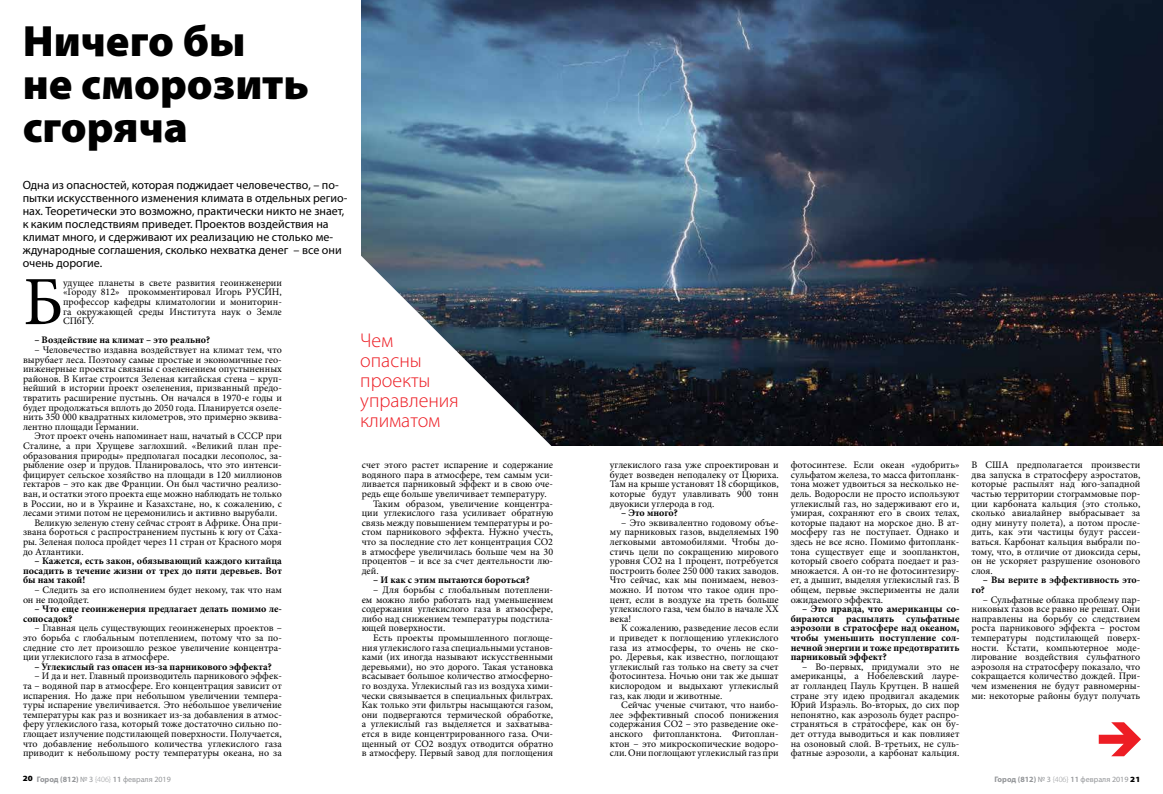
<style>
.page{position:relative;width:1163px;height:794px;background:#fff}
.page>*{position:absolute;margin:0;border:0;box-sizing:border-box;transform-origin:0 0}
.t1{font:69.1px "Minion Pro";color:#000}
.t2{font:900 44px/43px "Myriad Pro";color:#000}
.t3{font:300 20px/20px "Myriad Pro";color:#ed1d24}
.t4{font:12px/13px "Myriad Pro";color:#000}
.t5{font:10px/9.6px "Minion Pro";color:#000;text-align:justify}
.t6{font:700 10px/9.6px "Minion Pro";color:#000;text-align:justify}
.t7{font:8px "Myriad Pro";color:#939598}
.s1{font-weight:900;color:#000}
.s2{font-weight:700}
.s3{font-weight:300}
.s4{font-weight:600}
</style>
<div class="page">
<svg style="left:1098px;top:722px;width:42px;height:34px"></svg>
<img style="left:361px;top:0;width:801px;height:446px">
<svg style="left:361px;top:252px;width:195px;height:194px"></svg>
<h2 class="t2" style="left:23px;top:20px;width:287px">Ничего бы<br>не сморозить сгоряча</h2>
<p class="t4" style="left:23px;top:178px;width:326px">Одна из опасностей, которая поджидает человечество, – по&shy;пытки искусственного изменения климата в отдельных регио&shy;нах. Теоретически это возможно, практически никто не знает, к каким последствиям приведет. Проектов воздействия на климат много, и сдерживают их реализацию не столько ме&shy;ждународные соглашения, сколько нехватка денег – все они очень дорогие.</p>
<h1 class="t1" style="left:23px;top:256px;width:42px">Б</h1>
<p class="t5" style="left:63px;top:278px;width:220px">удущее планеты в свете развития геоинженерии «Городу 812» прокомментировал Игорь РУСИН, профессор кафедры климатологии и мониторин&shy;га окружающей среды Института наук о Земле СПбГУ.</p>
<p class="t6" style="left:34px;top:335px;width:177px">– Воздействие на климат – это реально?</p>
<p class="t5" style="left:23px;top:345px;width:260px;text-indent:11px">– Человечество издавна воздействует на климат тем, что вырубает леса. Поэтому самые простые и экономичные гео&shy;инженерные проекты связаны с озеленением опустыненных районов. В Китае строится Зеленая китайская стена – круп&shy;нейший в истории проект озеленения, призванный предо&shy;твратить расширение пустынь. Он начался в 1970-е годы и будет продолжаться вплоть до 2050 года. Планируется озеле&shy;нить 350 000 квадратных километров, это примерно эквива&shy;лентно площади Германии.</p>
<p class="t5" style="left:34px;top:431px;width:249px">Этот проект очень напоминает наш, начатый в СССР при</p>
<p class="t5" style="left:23px;top:441px;width:259px">Сталине, а при Хрущеве заглохший. «Великий план пре-</p>
<p class="t5" style="left:23px;top:450px;width:260px">образования природы» предполагал посадки лесополос, за-</p>
<p class="t5" style="left:23px;top:460px;width:260px">рыбление озер и прудов. Планировалось, что это интенси-</p>
<p class="t5" style="left:23px;top:470px;width:260px">фицирует сельское хозяйство на площади в 120 миллионов</p>
<p class="t5" style="left:23px;top:479px;width:260px">гектаров – это как две Франции. Он был частично реализо-</p>
<p class="t5" style="left:23px;top:489px;width:260px">ван, и остатки этого проекта еще можно наблюдать не только</p>
<p class="t5" style="left:23px;top:498px;width:260px">в России, но и в Украине и Казахстане, но, к сожалению, с</p>
<p class="t5" style="left:23px;top:508px;width:256px">лесами этими потом не церемонились и активно вырубали.</p>
<p class="t5" style="left:34px;top:518px;width:249px">Великую зеленую стену сейчас строят в Африке. Она при-</p>
<p class="t5" style="left:23px;top:527px;width:260px">звана бороться с распространением пустынь к югу от Саха-</p>
<p class="t5" style="left:23px;top:537px;width:260px">ры. Зеленая полоса пройдет через 11 стран от Красного моря</p>
<p class="t5" style="left:23px;top:546px;width:62px">до Атлантики.</p>
<p class="t6" style="left:23px;top:556px;width:260px;text-indent:11px">– Кажется, есть закон, обязывающий каждого китайца посадить в течение жизни от трех до пяти деревьев. Вот бы нам такой!</p>
<p class="t5" style="left:23px;top:585px;width:260px;text-indent:11px">– Следить за его исполнением будет некому, так что нам он не подойдет.</p>
<p class="t6" style="left:23px;top:604px;width:260px;text-indent:11px">– Что еще геоинженерия предлагает делать помимо ле&shy;сопосадок?</p>
<p class="t5" style="left:23px;top:623px;width:260px;text-indent:11px">– Главная цель существующих геоинженерых проектов – это борьба с глобальным потеплением, потому что за по&shy;следние сто лет произошло резкое увеличение концентра&shy;ции углекислого газа в атмосфере.</p>
<p class="t6" style="left:34px;top:661px;width:239px">– Углекислый газ опасен из-за парникового эффекта?</p>
<p class="t5" style="left:23px;top:671px;width:260px;text-indent:11px">– И да и нет. Главный производитель парникового эффек&shy;та – водяной пар в атмосфере. Его концентрация зависит от испарения. Но даже при небольшом увеличении темпера&shy;туры испарение увеличивается. Это небольшое увеличение температуры как раз и возникает из-за добавления в атмос&shy;феру углекислого газа, который тоже достаточно сильно по&shy;глощает излучение подстилающей поверхности. Получается, что добавление небольшого количества углекислого газа приводит к небольшому росту температуры океана, но за</p>
<h3 class="t3" style="left:360px;top:330px;width:100px">Чем опасны проекты управления климатом</h3>
<p class="t5" style="left:361px;top:460px;width:193px">счет этого растет испарение и содержание</p>
<p class="t5" style="left:361px;top:470px;width:193px">водяного пара в атмосфере, тем самым уси-</p>
<p class="t5" style="left:361px;top:479px;width:193px">ливается парниковый эффект и в свою оче-</p>
<p class="t5" style="left:361px;top:489px;width:186px">редь еще больше увеличивает температуру.</p>
<p class="t5" style="left:373px;top:498px;width:181px">Таким образом, увеличение концентра-</p>
<p class="t5" style="left:361px;top:508px;width:193px">ции углекислого газа усиливает обратную</p>
<p class="t5" style="left:361px;top:518px;width:193px">связь между повышением температуры и ро-</p>
<p class="t5" style="left:361px;top:527px;width:193px">стом парникового эффекта. Нужно учесть,</p>
<p class="t5" style="left:361px;top:537px;width:193px">что за последние сто лет концентрация CO2</p>
<p class="t5" style="left:361px;top:546px;width:193px">в атмосфере увеличилась больше чем на 30</p>
<p class="t5" style="left:361px;top:556px;width:193px">процентов – и все за счет деятельности лю-</p>
<p class="t5" style="left:361px;top:566px;width:18px">дей.</p>
<p class="t6" style="left:373px;top:575px;width:158px">– И как с этим пытаются бороться?</p>
<p class="t5" style="left:361px;top:585px;width:193px;text-indent:11px">– Для борьбы с глобальным потеплени&shy;ем можно либо работать над уменьшением содержания углекислого газа в атмосфере, либо над снижением температуры подстила&shy;ющей поверхности.</p>
<p class="t5" style="left:361px;top:633px;width:193px;text-indent:11px">Есть проекты промышленного поглоще&shy;ния углекислого газа специальными установ&shy;ками (их иногда называют искусственными деревьями), но это дорого. Такая установка всасывает большое количество атмосферно&shy;го воздуха. Углекислый газ из воздуха хими&shy;чески связывается в специальных фильтрах.<br>Как только эти фильтры насыщаются газом, они подвергаются термической обработке, а углекислый газ выделяется и захватыва&shy;ется в виде концентрированного газа. Очи&shy;щенный от CO2 воздух отводится обратно в атмосферу. Первый завод для поглощения</p>
<p class="t5" style="left:609px;top:460px;width:170px">углекислого газа уже спроектирован и будет возведен неподалеку от Цюриха.<br>Там на крыше установят 18 сборщиков, которые будут улавливать 900 тонн двуокиси углерода в год.</p>
<p class="t6" style="left:621px;top:508px;width:58px">– Это много?</p>
<p class="t5" style="left:609px;top:518px;width:170px;text-indent:11px">– Это эквивалентно годовому объе&shy;му парниковых газов, выделяемых 190 легковыми автомобилями. Чтобы до&shy;стичь цели по сокращению мирового уровня CO2 на 1 процент, потребуется построить более 250 000 таких заводов.<br>Что сейчас, как мы понимаем, невоз&shy;можно. И потом что такое один про&shy;цент, если в воздухе на треть больше углекислого газа, чем было в начале ХХ века!</p>
<p class="t5" style="left:609px;top:623px;width:170px;text-indent:11px">К сожалению, разведение лесов если и приведет к поглощению углекислого газа из атмосферы, то очень не ско&shy;ро. Деревья, как известно, поглощают углекислый газ только на свету за счет фотосинтеза. Ночью они так же дышат кислородом и выдыхают углекислый газ, как люди и животные.</p>
<p class="t5" style="left:609px;top:700px;width:170px;text-indent:11px">Сейчас ученые считают, что наибо&shy;лее эффективный способ понижения содержания СО2 – это разведение оке&shy;анского фитопланктона. Фитоплан&shy;ктон – это микроскопические водоро&shy;сли. Они поглощают углекислый газ при</p>
<p class="t5" style="left:790px;top:460px;width:170px">фотосинтезе. Если океан «удобрить» сульфатом железа, то масса фитопланк&shy;тона может удвоиться за несколько не&shy;дель. Водоросли не просто используют углекислый газ, но задерживают его и, умирая, сохраняют его в своих телах, которые падают на морское дно. В ат&shy;мосферу газ не поступает. Однако и здесь не все ясно. Помимо фитопланк&shy;тона существует еще и зоопланктон, который своего собрата поедает и раз&shy;множается. А он-то не фотосинтезиру&shy;ет, а дышит, выделяя углекислый газ. В общем, первые эксперименты не дали ожидаемого эффекта.</p>
<p class="t6" style="left:790px;top:604px;width:170px;text-indent:11px">– Это правда, что американцы со&shy;бираются распылять сульфатные аэрозоли в стратосфере над океаном, чтобы уменьшить поступление сол&shy;нечной энергии и тоже предотвратить парниковый эффект?</p>
<p class="t5" style="left:790px;top:662px;width:170px;text-indent:11px">– Во-первых, придумали это не американцы, а Нобелевский лауре&shy;ат голландец Пауль Крутцен. В нашей стране эту идею продвигал академик Юрий Израэль. Во-вторых, до сих пор непонятно, как аэрозоль будет распро&shy;страняться в стратосфере, как он бу&shy;дет оттуда выводиться и как повлияет на озоновый слой. В-третьих, не суль&shy;фатные аэрозоли, а карбонат кальция.</p>
<p class="t5" style="left:971px;top:460px;width:170px">В США предполагается произвести два запуска в стратосферу аэростатов, которые распылят над юго-западной частью территории стограммовые пор&shy;ции карбоната кальция (это столько, сколько авиалайнер выбрасывает за одну минуту полета), а потом просле&shy;дить, как эти частицы будут рассеи&shy;ваться. Карбонат кальция выбрали по&shy;тому, что, в отличие от диоксида серы, он не ускоряет разрушение озонового слоя.</p>
<p class="t6" style="left:971px;top:575px;width:170px;text-indent:11px">– Вы верите в эффективность это&shy;го?</p>
<p class="t5" style="left:971px;top:594px;width:170px;text-indent:11px">– Сульфатные облака проблему пар&shy;никовых газов все равно не решат. Они направлены на борьбу со следствием роста парникового эффекта – ростом температуры подстилающей поверх&shy;ности. Кстати, компьютерное моде&shy;лирование воздействия сульфатного аэрозоля на стратосферу показало, что сокращается количество дождей. При&shy;чем изменения не будут равномерны&shy;ми: некоторые районы будут получать</p>
<p class="t7" style="left:23px;top:774px;width:150px"><span class="s1">20</span> <span class="s2">Город (812)</span> № 3 <span class="s3">{406}</span> <span class="s4">11</span> февраля 2019</p>
<p class="t7" style="left:994px;top:774px;width:147px"><span class="s2">Город (812)</span> № 3 <span class="s3">{406}</span> <span class="s4">11</span> февраля 2019 <span class="s1">21</span></p>
</div>
